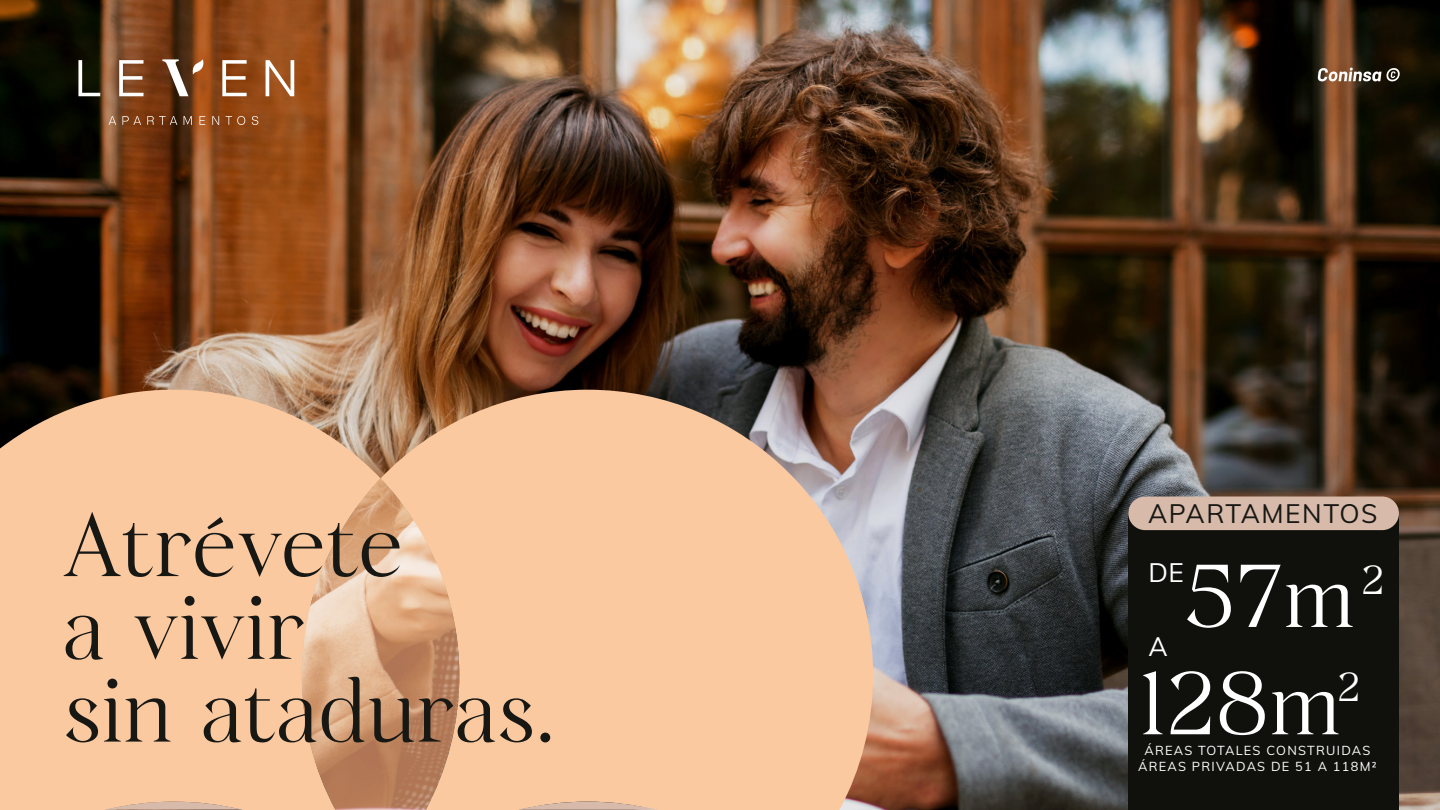
<style>
.page{position:relative;width:1440px;height:810px;background:#fff}
.page>*{position:absolute;margin:0;border:0;box-sizing:border-box;transform-origin:0 0}
.t1{font:86.47px/82.7px "Mighty Wings";color:#171714}
.t2{font:84.68px "Mighty Wings";color:#fff}
.t3{font:26.17px "Muli";letter-spacing:.06em;color:#171714}
.t4{font:26.17px "Muli";color:#fff}
.t5{font:12.75px/15.3px "Muli";letter-spacing:.1em;color:#fff;text-align:center}
</style>
<div class="page">
<img style="left:0;top:1px;width:1440px;height:809px">
<div style="left:0;top:390px;width:381px;height:420px;background:#fbc9a0"></div>
<svg style="left:381px;top:390px;width:492px;height:420px;background:#edbe99"></svg>
<svg style="left:302px;top:478px;width:157px;height:332px;background:#dbaa85"></svg>
<svg style="left:518px;top:802px;width:139px;height:8px"></svg>
<svg style="left:105px;top:802px;width:138px;height:8px"></svg>
<div style="left:1128px;top:511px;width:271px;height:299px;background:#10100d"></div>
<svg style="left:109px;top:116px;width:7px;height:9px"></svg>
<svg style="left:122px;top:116px;width:19px;height:9px"></svg>
<svg style="left:147px;top:116px;width:30px;height:9px"></svg>
<svg style="left:184px;top:116px;width:8px;height:9px"></svg>
<svg style="left:200px;top:116px;width:5px;height:9px"></svg>
<svg style="left:212px;top:116px;width:7px;height:9px"></svg>
<svg style="left:226px;top:116px;width:19px;height:9px"></svg>
<svg style="left:252px;top:116px;width:6px;height:9px"></svg>
<svg style="left:78px;top:60px;width:22px;height:36px"></svg>
<svg style="left:119px;top:60px;width:25px;height:36px"></svg>
<svg style="left:222px;top:60px;width:25px;height:36px"></svg>
<svg style="left:266px;top:60px;width:28px;height:36px"></svg>
<svg style="left:162px;top:59px;width:42px;height:37px"></svg>
<div style="left:1128px;top:497px;width:271px;height:33px;background:#d7baaa;border-radius:17px"></div>
<svg style="left:1318px;top:68px;width:63px;height:13px"></svg>
<svg style="left:1387px;top:68px;width:13px;height:13px"></svg>
<h1 class="t1" style="left:63px;top:506px;width:494px">Atrévete<br>a vivir<br>sin ataduras.</h1>
<h3 class="t3" style="left:1148px;top:495px;width:231px">APARTAMENTOS</h3>
<p class="t5" style="left:1138px;top:742px;width:240px">ÁREAS TOTALES CONSTRUIDAS<br>ÁREAS PRIVADAS DE 51 A 118M2</p>
<h3 class="t4" style="left:1148px;top:554px;width:37px">DE</h3>
<h2 class="t2" style="left:1185px;top:550px;width:201px">57m <sup>2</sup></h2>
<h3 class="t4" style="left:1148px;top:628px;width:21px">A</h3>
<h2 class="t2" style="left:1140px;top:657px;width:222px">128m<sup>2</sup></h2>
</div>
